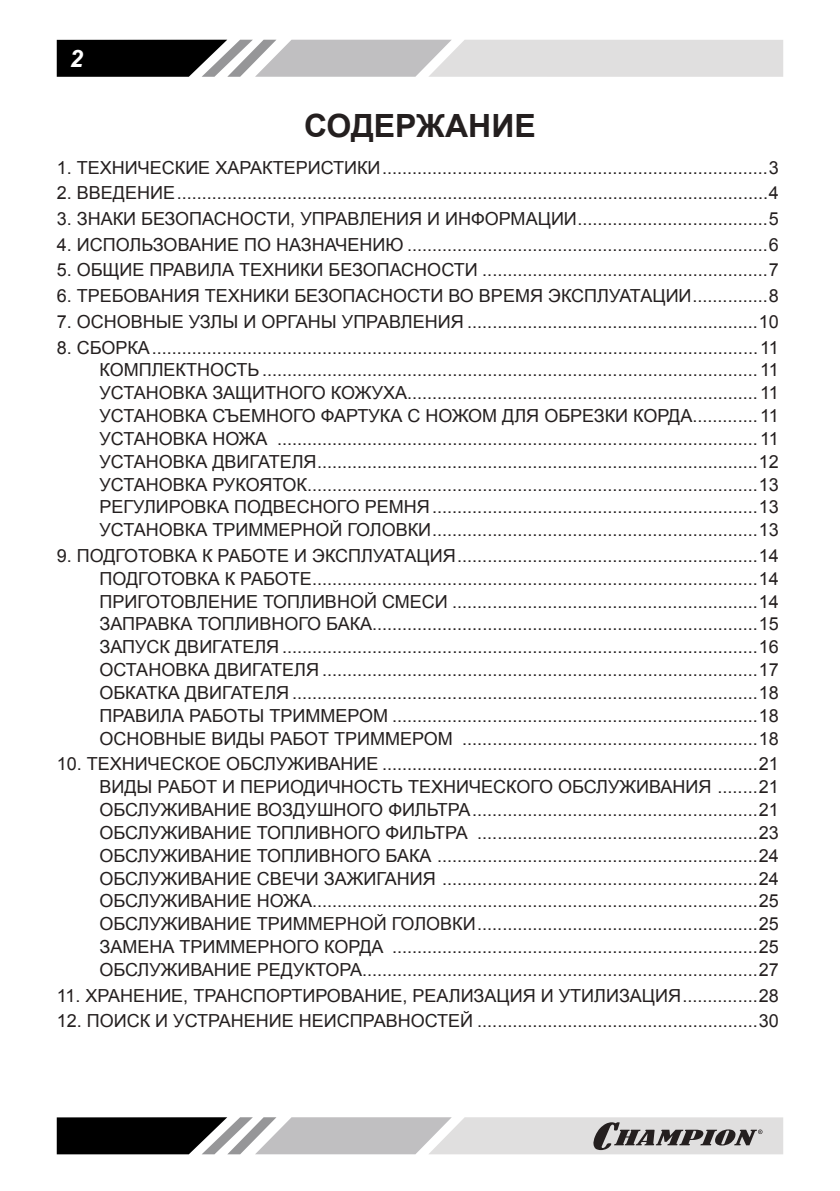
<style>
.page{position:relative;width:840px;height:1191px;background:#fff}
.page>*{position:absolute;margin:0;border:0;box-sizing:border-box;transform-origin:0 0}
.t1{font:700 32px "Arial";color:#241f1f}
.t2{font:italic 700 24px "Arial";color:#fff}
.t3{font:18px/22.8px "Arial";color:#241f1f;text-align:justify}
</style>
<div class="page">
<svg style="left:57px;top:40px;width:725px;height:37px;background:#aaa9aa"></svg>
<svg style="left:57px;top:1117px;width:725px;height:37px;background:#9e9e9e"></svg>
<h2 class="t2" style="left:70px;top:44px;width:15px">2</h2>
<h1 class="t1" style="left:304px;top:104px;width:233px">СОДЕРЖАНИЕ</h1>
<p class="t3" style="left:57px;top:156px;width:723px">1. ТЕХНИЧЕСКИЕ ХАРАКТЕРИСТИКИ .............................................................................3</p>
<p class="t3" style="left:57px;top:182px;width:723px">2. ВВЕДЕНИЕ ......................................................................................................................4</p>
<p class="t3" style="left:57px;top:208px;width:723px">3. ЗНАКИ БЕЗОПАСНОСТИ, УПРАВЛЕНИЯ И ИНФОРМАЦИИ ......................................5</p>
<p class="t3" style="left:57px;top:233px;width:723px">4. ИСПОЛЬЗОВАНИЕ ПО НАЗНАЧЕНИЮ ........................................................................6</p>
<p class="t3" style="left:57px;top:259px;width:723px">5. ОБЩИЕ ПРАВИЛА ТЕХНИКИ БЕЗОПАСНОСТИ .........................................................7</p>
<p class="t3" style="left:57px;top:285px;width:723px">6. ТРЕБОВАНИЯ ТЕХНИКИ БЕЗОПАСНОСТИ ВО ВРЕМЯ ЭКСПЛУАТАЦИИ ...............8</p>
<p class="t3" style="left:57px;top:310px;width:723px">7. ОСНОВНЫЕ УЗЛЫ И ОРГАНЫ УПРАВЛЕНИЯ ..........................................................10</p>
<p class="t3" style="left:99px;top:336px;width:680px;text-indent:-43px">8. СБОРКА .........................................................................................................................11<br>КОМПЛЕКТНОСТЬ ...................................................................................................11<br>УСТАНОВКА ЗАЩИТНОГО КОЖУХА......................................................................11<br>УСТАНОВКА СЪЕМНОГО ФАРТУКА С НОЖОМ ДЛЯ ОБРЕЗКИ КОРДА .............11<br>УСТАНОВКА НОЖА ................................................................................................11<br>УСТАНОВКА ДВИГАТЕЛЯ ........................................................................................12<br>УСТАНОВКА РУКОЯТОК ..........................................................................................13<br>РЕГУЛИРОВКА ПОДВЕСНОГО РЕМНЯ .................................................................13<br>УСТАНОВКА ТРИММЕРНОЙ ГОЛОВКИ .................................................................13</p>
<p class="t3" style="left:99px;top:544px;width:680px;text-indent:-43px">9. ПОДГОТОВКА К РАБОТЕ И ЭКСПЛУАТАЦИЯ ............................................................14<br>ПОДГОТОВКА К РАБОТЕ .........................................................................................14<br>ПРИГОТОВЛЕНИЕ ТОПЛИВНОЙ СМЕСИ .............................................................14<br>ЗАПРАВКА ТОПЛИВНОГО БАКА.............................................................................15<br>ЗАПУСК ДВИГАТЕЛЯ ...............................................................................................16<br>ОСТАНОВКА ДВИГАТЕЛЯ .......................................................................................17<br>ОБКАТКА ДВИГАТЕЛЯ .............................................................................................18<br>ПРАВИЛА РАБОТЫ ТРИММЕРОМ .........................................................................18<br>ОСНОВНЫЕ ВИДЫ РАБОТ ТРИММЕРОМ ...........................................................18</p>
<p class="t3" style="left:99px;top:753px;width:680px;text-indent:-43px">10. ТЕХНИЧЕСКОЕ ОБСЛУЖИВАНИЕ ...........................................................................21<br>ВИДЫ РАБОТ И ПЕРИОДИЧНОСТЬ ТЕХНИЧЕСКОГО ОБСЛУЖИВАНИЯ ........21<br>ОБСЛУЖИВАНИЕ ВОЗДУШНОГО ФИЛЬТРА .........................................................21<br>ОБСЛУЖИВАНИЕ ТОПЛИВНОГО ФИЛЬТРА ........................................................23<br>ОБСЛУЖИВАНИЕ ТОПЛИВНОГО БАКА ................................................................24<br>ОБСЛУЖИВАНИЕ СВЕЧИ ЗАЖИГАНИЯ ...............................................................24<br>ОБСЛУЖИВАНИЕ НОЖА.........................................................................................25<br>ОБСЛУЖИВАНИЕ ТРИММЕРНОЙ ГОЛОВКИ ........................................................25<br>ЗАМЕНА ТРИММЕРНОГО КОРДА .........................................................................25<br>ОБСЛУЖИВАНИЕ РЕДУКТОРА...............................................................................27</p>
<p class="t3" style="left:57px;top:984px;width:723px">11. ХРАНЕНИЕ, ТРАНСПОРТИРОВАНИЕ, РЕАЛИЗАЦИЯ И УТИЛИЗАЦИЯ ...............28</p>
<p class="t3" style="left:57px;top:1009px;width:723px">12. ПОИСК И УСТРАНЕНИЕ НЕИСПРАВНОСТЕЙ ........................................................30</p>
</div>
